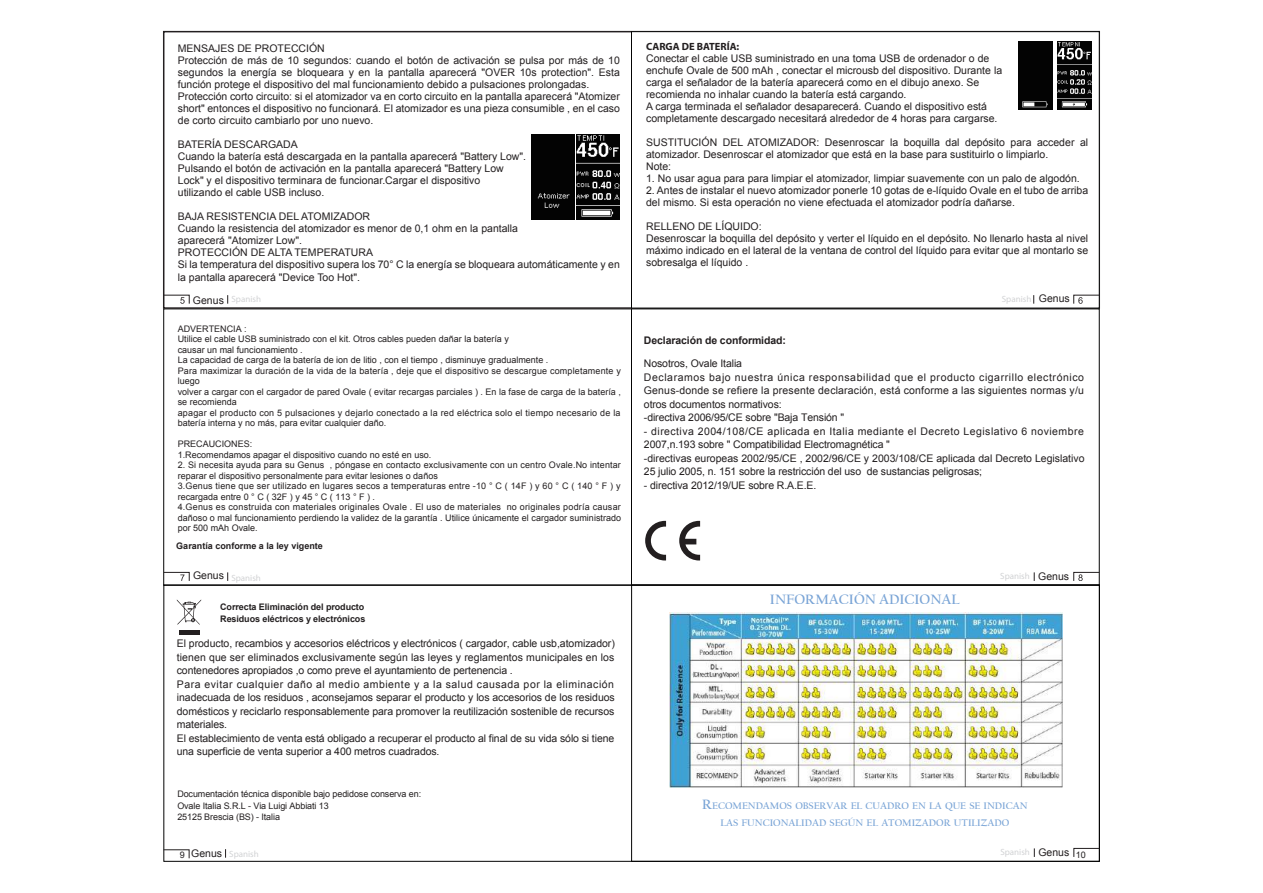
<style>
.page{position:relative;width:1263px;height:893px;background:#fff}
.page>*{position:absolute;margin:0;border:0;box-sizing:border-box;transform-origin:0 0}
.t1{font:700 14.25px "Californian FB";color:#79a4d6}
.t2{font:10.5px/12px "Arial";color:#231f20}
.t3{font:700 10.5px "Arial";letter-spacing:-.01em;color:#231f20}
.t4{font:700 10.5px "Myriad Pro";color:#231f20}
.t5{font:700 10.05px/16.5px "Californian FB";color:#79a4d6;text-align:center}
.t6{font:9px/10.5px "Arial";color:#231f20}
.t7{font:700 9px/11.7px "Arial";letter-spacing:-.01em;color:#231f20}
.t8{font:9px "Myriad Pro";color:#d1d2d4}
.s1{font-family:"Arial";font-size:10.5px;color:#231f20}
.s2{font-family:"Arial";color:#231f20}
.s3{font-size:14.25px}
</style>
<div class="page">
<svg style="left:163px;top:572px;width:27px;height:9px"></svg>
<div style="left:631px;top:309px;width:468px;height:276px;border:1px solid #030303"></div>
<svg style="left:1073px;top:572px;width:27px;height:9px"></svg>
<svg style="left:645px;top:521px;width:55px;height:39px"></svg>
<svg style="left:163px;top:849px;width:27px;height:10px"></svg>
<div style="left:179px;top:630px;width:20px;height:5px;background:#231f20"></div>
<svg style="left:177px;top:599px;width:24px;height:26px"></svg>
<div style="left:631px;top:585px;width:468px;height:276px;border:1px solid #030303"></div>
<svg style="left:1073px;top:848px;width:27px;height:9px"></svg>
<img style="left:670px;top:612px;width:393px;height:176px">
<div style="left:163px;top:31px;width:937px;height:278px;background:#fff;border:2px solid #231f20"></div>
<svg style="left:163px;top:295px;width:27px;height:9px"></svg>
<div style="left:631px;top:31px;width:468px;height:277px;background:#fff;border:1px solid #030303"></div>
<svg style="left:1073px;top:295px;width:27px;height:9px"></svg>
<div style="left:532px;top:134px;width:42px;height:85px;background:#030303"></div>
<img style="left:576px;top:134px;width:43px;height:85px">
<img style="left:1057px;top:41px;width:34px;height:68px">
<div style="left:1019px;top:41px;width:34px;height:68px;background:#030303"></div>
<p class="t2" style="left:178px;top:43px;width:444px">MENSAJES DE PROTECCIÓN<br>Protección de más de 10 segundos: cuando el botón de activación se pulsa por más de 10 segundos la energía se bloqueara y en la pantalla aparecerá "OVER 10s protection". Esta función protege el dispositivo del mal funcionamiento debido a pulsaciones prolongadas.<br>Protección corto circuito: si el atomizador va en corto circuito en la pantalla aparecerá "Atomizer short" entonces el dispositivo no funcionará. El atomizador es una pieza consumible , en el caso de corto circuito cambiarlo por uno nuevo.</p>
<p class="t2" style="left:178px;top:139px;width:350px">BATERÍA DESCARGADA<br>Cuando la batería está descargada en la pantalla aparecerá "Battery Low".<br>Pulsando el botón de activación en la pantalla aparecerá "Battery Low Lock" y el dispositivo terminara de funcionar.Cargar el dispositivo utilizando el cable USB incluso.</p>
<p class="t2" style="left:178px;top:211px;width:444px">BAJA RESISTENCIA DEL ATOMIZADOR<br>Cuando la resistencia del atomizador es menor de 0,1 ohm en la pantalla<br>aparecerá "Atomizer Low".<br>PROTECCIÓN DE ALTA TEMPERATURA<br>Si la temperatura del dispositivo supera los 70° C la energía se bloqueara automáticamente y en la pantalla aparecerá "Device Too Hot".</p>
<p class="t4" style="left:646px;top:39px;width:95px">CARGA DE BATERÍA:</p>
<p class="t2" style="left:646px;top:52px;width:357px">Conectar el cable USB suministrado en una toma USB de ordenador o de enchufe Ovale de 500 mAh , conectar el microusb del dispositivo. Durante la carga el señalador de la batería aparecerá como en el dibujo anexo. Se recomienda no inhalar cuando la batería está cargando.<br>A carga terminada el señalador desaparecerá. Cuando el dispositivo está completamente descargado necesitará alrededor de 4 horas para cargarse.</p>
<p class="t2" style="left:646px;top:136px;width:444px">SUSTITUCIÓN DEL ATOMIZADOR: Desenroscar la boquilla dal depósito para acceder al atomizador. Desenroscar el atomizador que está en la base para sustituirlo o limpiarlo.<br>Note:</p>
<p class="t2" style="left:646px;top:172px;width:435px">1. No usar agua para para limpiar el atomizador, limpiar suavemente con un palo de algodón.</p>
<p class="t2" style="left:646px;top:184px;width:444px">2. Antes de instalar el nuevo atomizador ponerle 10 gotas de e-líquido Ovale en el tubo de arriba del mismo. Si esta operación no viene efectuada el atomizador podría dañarse.</p>
<p class="t2" style="left:646px;top:220px;width:444px">RELLENO DE LÍQUIDO:<br>Desenroscar la boquilla del depósito y verter el líquido en el depósito. No llenarlo hasta al nivel máximo indicado en el lateral de la ventana de control del líquido para evitar que al montarlo se sobresalga el líquido .</p>
<p class="t8" style="left:193px;top:294px;width:70px"><span class="s1">Genus</span> Spanish</p>
<p class="t8" style="left:1002px;top:293px;width:70px">Spanish <span class="s1">Genus</span></p>
<p class="t6" style="left:178px;top:324px;width:445px">ADVERTENCIA :<br>Utilice el cable USB suministrado con el kit. Otros cables pueden dañar la batería y<br>causar un mal funcionamiento .<br>La capacidad de carga de la batería de ion de litio , con el tiempo , disminuye gradualmente .<br>Para maximizar la duración de la vida de la batería , deje que el dispositivo se descargue completamente y luego<br>volver a cargar con el cargador de pared Ovale ( evitar recargas parciales ) . En la fase de carga de la batería , se recomienda<br>apagar el producto con 5 pulsaciones y dejarlo conectado a la red eléctrica solo el tiempo necesario de la batería interna y no más, para evitar cualquier daño.</p>
<p class="t6" style="left:178px;top:439px;width:255px">PRECAUCIONES:<br>1.Recomendamos apagar el dispositivo cuando no esté en uso.</p>
<p class="t6" style="left:178px;top:460px;width:445px">2. Si necesita ayuda para su Genus , póngase en contacto exclusivamente con un centro Ovale.No intentar reparar el dispositivo personalmente para evitar lesiones o daños<br>3.Genus tiene que ser utilizado en lugares secos a temperaturas entre -10 ° C ( 14F ) y 60 ° C ( 140 ° F ) y recargada entre 0 ° C ( 32F ) y 45 ° C ( 113 ° F ) .<br>4.Genus es construida con materiales originales Ovale . El uso de materiales no originales podría causar dañoso o mal funcionamiento perdiendo la validez de la garantía . Utilice únicamente el cargador suministrado por 500 mAh Ovale.</p>
<p class="t7" style="left:176px;top:540px;width:148px">Garantía conforme a la ley vigente</p>
<p class="t3" style="left:644px;top:333px;width:143px">Declaración de conformidad:</p>
<p class="t2" style="left:644px;top:357px;width:442px;line-height:13.5px">Nosotros, Ovale Italia<br>Declaramos bajo nuestra única responsabilidad que el producto cigarrillo electrónico Genus-donde se refiere la presente declaración, está conforme a las siguientes normas y/u otros documentos normativos:<br>-directiva 2006/95/CE sobre "Baja Tensión "</p>
<p class="t2" style="left:644px;top:425px;width:442px;line-height:13.5px">- directiva 2004/108/CE aplicada en Italia mediante el Decreto Legislativo 6 noviembre 2007,n.193 sobre " Compatibilidad Electromagnética "<br>-directivas europeas 2002/95/CE , 2002/96/CE y 2003/108/CE aplicada dal Decreto Legislativo 25 julio 2005, n. 151 sobre la restricción del uso de sustancias peligrosas;</p>
<p class="t2" style="left:644px;top:479px;width:174px">- directiva 2012/19/UE sobre R.A.E.E.</p>
<p class="t2" style="left:193px;top:570px;width:32px">Genus</p>
<p class="t2" style="left:1038px;top:570px;width:32px">Genus</p>
<p class="t8" style="left:231px;top:572px;width:31px">Spanish</p>
<p class="t8" style="left:1000px;top:570px;width:31px">Spanish</p>
<p class="t7" style="left:220px;top:602px;width:147px">Correcta Eliminación del producto<br>Residuos eléctricos y electrónicos</p>
<p class="t2" style="left:177px;top:637px;width:439px;line-height:13.5px">El producto, recambios y accesorios eléctricos y electrónicos ( cargador, cable usb,atomizador) tienen que ser eliminados exclusivamente según las leyes y reglamentos municipales en los contenedores apropiados ,o como preve el ayuntamiento de pertenencia .<br>Para evitar cualquier daño al medio ambiente y a la salud causada por la eliminación inadecuada de los residuos , aconsejamos separar el producto y los accesorios de los residuos domésticos y reciclarlo responsablemente para promover la reutilización sostenible de recursos materiales.<br>El establecimiento de venta está obligado a recuperar el producto al final de su vida sólo si tiene una superficie de venta superior a 400 metros cuadrados.</p>
<p class="t6" style="left:177px;top:788px;width:245px;line-height:11.7px">Documentación técnica disponible bajo pedidose conserva en:<br>Ovale Italia S.R.L - Via Luigi Abbiati 13<br>25125 Brescia (BS) - Italia</p>
<p class="t8" style="left:180px;top:848px;width:80px"><span class="s2">9</span> <span class="s1">Genus</span> Spanish</p>
<h1 class="t1" style="left:770px;top:592px;width:191px">INFORMACIÓN ADICIONAL</h1>
<p class="t5" style="left:702px;top:798px;width:327px"><span class="s3">R</span>ECOMENDAMOS OBSERVAR EL CUADRO EN LA QUE SE INDICAN<br>LAS FUNCIONALIDAD SEGÚN EL ATOMIZADOR UTILIZADO</p>
<p class="t8" style="left:1000px;top:846px;width:87px">Spanish <span class="s1">Genus</span> <span class="s2">10</span></p>
</div>
